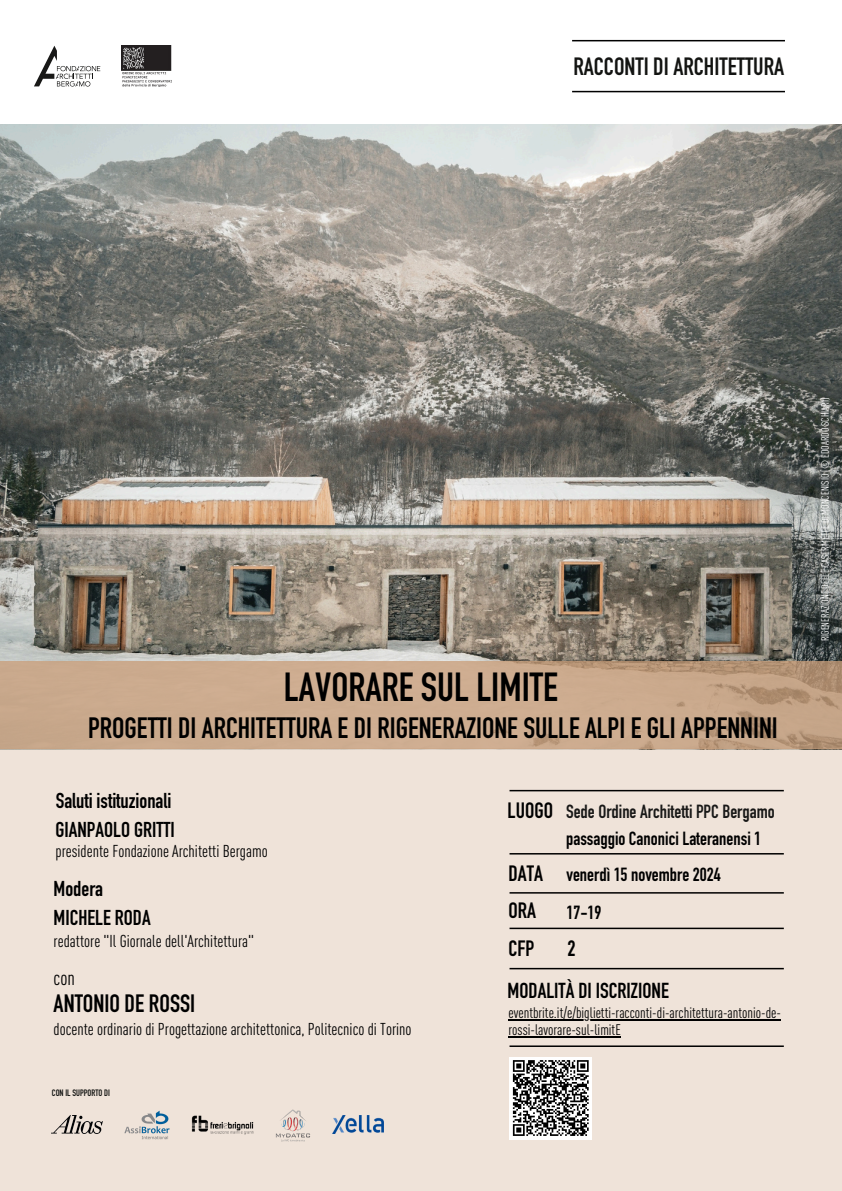
<style>
.page{position:relative;width:842px;height:1191px;background:#fff}
.page>*{position:absolute;margin:0;border:0;box-sizing:border-box;transform-origin:0 0}
.t1{font:700 40px "DIN Condensed";color:#000}
.t2{font:700 29px "DIN Condensed";color:#000}
.t3{font:700 24.7px "DIN Condensed";color:#131412}
.t4{font:700 24.7px "DIN Condensed";color:#000}
.t5{font:700 21.9px "DIN Condensed";color:#000}
.t6{font:700 21.4px "DIN Condensed";color:#000}
.t7{font:700 21.2px "DIN Condensed";color:#000}
.t8{font:condensed 20px "DIN Pro";color:#000}
.t9{font:700 18.8px "DIN Condensed";color:#000}
.t10{font:700 18.8px "DIN Condensed";color:#181817}
.t11{font:condensed 17px "DIN Pro";color:#000}
.t12{font:condensed 15.1px/16.5px "DIN Pro";color:#000}
.t13{font:condensed 10.6px "DIN Pro";color:#fff}
.t14{font:700 9.2px "DIN Condensed";color:#131412}
</style>
<div class="page">
<hr style="left:572px;top:40px;width:213px;height:1px;background:#000">
<img style="left:122px;top:46px;width:50px;height:41px">
<svg style="left:34px;top:46px;width:66px;height:41px"></svg>
<hr style="left:572px;top:91px;width:213px;height:1px;background:#000">
<img style="left:0;top:124px;width:842px;height:536px">
<div style="left:0;top:747px;width:842px;height:443px;background:#efe3d9"></div>
<div style="left:509px;top:1056px;width:83px;height:83px;background:#fff"></div>
<svg style="left:512px;top:1060px;width:77px;height:76px"></svg>
<hr style="left:509px;top:789px;width:275px;height:2px;background:#000">
<hr style="left:509px;top:1045px;width:275px;height:1px;background:#000">
<hr style="left:509px;top:967px;width:275px;height:2px;background:#000">
<hr style="left:509px;top:927px;width:275px;height:2px;background:#000">
<hr style="left:509px;top:853px;width:275px;height:1px;background:#000">
<hr style="left:509px;top:892px;width:275px;height:1px;background:#000">
<svg style="left:0;top:660px;width:842px;height:88px;background:#c8a78b"></svg>
<img style="left:52px;top:1115px;width:51px;height:18px">
<img style="left:124px;top:1110px;width:46px;height:29px">
<img style="left:192px;top:1115px;width:61px;height:18px">
<img style="left:275px;top:1109px;width:35px;height:33px">
<img style="left:333px;top:1115px;width:51px;height:18px">
<hr style="left:509px;top:1019px;width:272px;height:1px;background:#000">
<hr style="left:509px;top:1035px;width:112px;height:2px;background:#000">
<p class="t3" style="left:573px;top:57px;width:212px">RACCONTI DI ARCHITETTURA</p>
<p class="t1" style="left:284px;top:672px;width:275px">LAVORARE SUL LIMITE</p>
<p class="t2" style="left:88px;top:716px;width:691px">PROGETTI DI ARCHITETTURA E DI RIGENERAZIONE SULLE ALPI E GLI APPENNINI</p>
<p class="t7" style="left:56px;top:792px;width:117px">Saluti istituzionali</p>
<p class="t7" style="left:55px;top:821px;width:121px">GIANPAOLO GRITTI</p>
<h4 class="t11" style="left:55px;top:841px;width:214px">presidente Fondazione Architetti Bergamo</h4>
<p class="t7" style="left:54px;top:880px;width:51px">Modera</p>
<p class="t7" style="left:54px;top:909px;width:99px">MICHELE RODA</p>
<h4 class="t11" style="left:54px;top:931px;width:202px">redattore "Il Giornale dell'Architettura"</h4>
<h4 class="t8" style="left:54px;top:966px;width:23px">con</h4>
<p class="t11" style="left:54px;top:1019px;width:359px">docente ordinario di Progettazione architettonica, Politecnico di Torino</p>
<p class="t4" style="left:54px;top:994px;width:143px">ANTONIO DE ROSSI</p>
<h4 class="t14" style="left:52px;top:1089px;width:59px">CON IL SUPPORTO DI</h4>
<h5 class="t5" style="left:508px;top:802px;width:47px">LUOGO</h5>
<p class="t10" style="left:566px;top:804px;width:210px">Sede Ordine Architetti PPC Bergamo</p>
<h4 class="t9" style="left:566px;top:831px;width:197px">passaggio Canonici Lateranensi 1</h4>
<p class="t9" style="left:566px;top:867px;width:156px">venerdì 15 novembre 2024</p>
<h6 class="t9" style="left:566px;top:905px;width:37px">17-19</h6>
<h3 class="t5" style="left:567px;top:940px;width:10px">2</h3>
<p class="t6" style="left:508px;top:982px;width:163px">MODALITÀ DI ISCRIZIONE</p>
<p class="t12" style="left:509px;top:1004px;width:274px">eventbrite.it/e/biglietti-racconti-di-architettura-antonio-de&shy;rossi-lavorare-sul-limitE</p>
<h4 class="t5" style="left:509px;top:865px;width:36px">DATA</h4>
<p class="t5" style="left:509px;top:902px;width:29px">ORA</p>
<h5 class="t5" style="left:509px;top:939px;width:27px">CFP</h5>
<h4 class="t13" style="left:819px;top:641px;width:245px;rotate:-90deg">RIGENERAZIONE DELLE CASERMETTE DI MONCENISIO (© EDOARDO SCHIARI)</h4>
</div>
